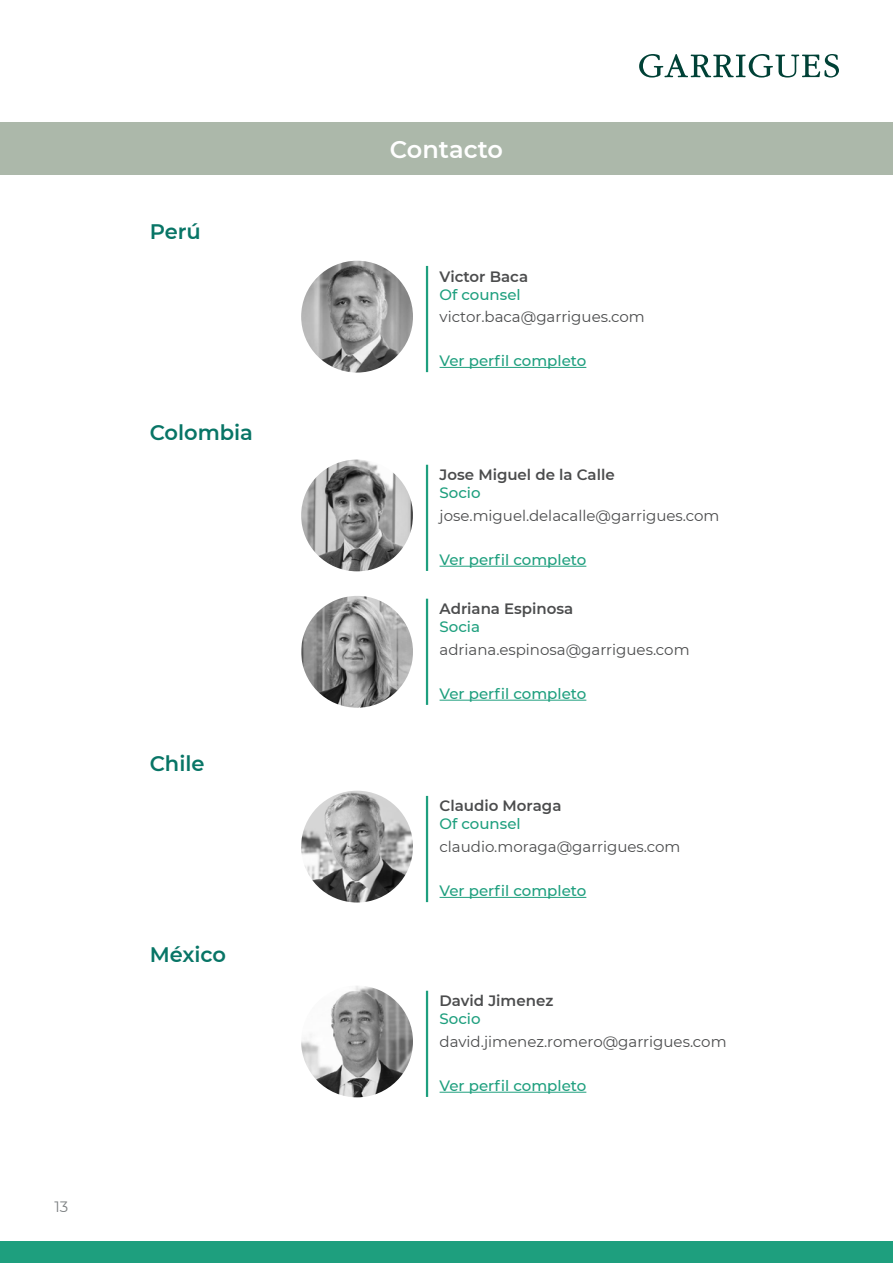
<style>
.page{position:relative;width:893px;height:1263px;background:#fff}
.page>*{position:absolute;margin:0;border:0;box-sizing:border-box;transform-origin:0 0}
.t1{font:600 24px "Montserrat";color:#fff}
.t2{font:600 21px "Montserrat";color:#087566}
.t3{font:15px "Montserrat";color:#4b4c4d}
.t4{font:500 15px "Montserrat";color:#1e9f7e}
.t5{font:600 15px "Montserrat";color:#4b4c4d}
.t6{font:15px "Montserrat";color:#7d8183}
</style>
<div class="page">
<div style="left:0;top:1242px;width:893px;height:21px;background:#1e9f7e"></div>
<hr style="left:440px;top:897px;width:146px;height:1px;background:#1e9f7e">
<img style="left:301px;top:791px;width:112px;height:111px;border-radius:56px">
<hr style="left:426px;top:796px;width:2px;height:106px;background:#1e9f7e">
<hr style="left:440px;top:367px;width:146px;height:1px;background:#1e9f7e">
<img style="left:301px;top:261px;width:112px;height:112px;border-radius:56px">
<hr style="left:426px;top:266px;width:2px;height:106px;background:#1e9f7e">
<hr style="left:440px;top:566px;width:146px;height:1px;background:#1e9f7e">
<hr style="left:440px;top:700px;width:146px;height:1px;background:#1e9f7e">
<img style="left:301px;top:459px;width:112px;height:112px;border-radius:56px">
<img style="left:301px;top:596px;width:112px;height:112px;border-radius:56px">
<hr style="left:426px;top:465px;width:2px;height:106px;background:#1e9f7e">
<hr style="left:426px;top:599px;width:2px;height:106px;background:#1e9f7e">
<hr style="left:440px;top:1092px;width:146px;height:1px;background:#1e9f7e">
<img style="left:301px;top:985px;width:112px;height:112px;border-radius:56px">
<hr style="left:426px;top:991px;width:2px;height:106px;background:#1e9f7e">
<div style="left:0;top:122px;width:893px;height:52px;background:#acb8aa"></div>
<svg style="left:639px;top:54px;width:200px;height:24px"></svg>
<p class="t2" style="left:150px;top:217px;width:53px">Perú</p>
<p class="t2" style="left:150px;top:418px;width:105px">Colombia</p>
<p class="t2" style="left:150px;top:748px;width:56px">Chile</p>
<p class="t2" style="left:150px;top:939px;width:78px">México</p>
<p class="t6" style="left:55px;top:1196px;width:15px">13</p>
<p class="t1" style="left:390px;top:132px;width:115px">Contacto</p>
<p class="t5" style="left:440px;top:266px;width:90px">Victor Baca</p>
<p class="t4" style="left:440px;top:284px;width:83px">Of counsel</p>
<p class="t3" style="left:440px;top:306px;width:207px">victor.baca@garrigues.com</p>
<p class="t4" style="left:440px;top:350px;width:148px">Ver perfil completo</p>
<p class="t5" style="left:440px;top:464px;width:177px">Jose Miguel de la Calle</p>
<p class="t4" style="left:440px;top:482px;width:43px">Socio</p>
<p class="t3" style="left:440px;top:505px;width:281px">jose.miguel.delacalle@garrigues.com</p>
<p class="t4" style="left:440px;top:549px;width:148px">Ver perfil completo</p>
<p class="t5" style="left:440px;top:598px;width:135px">Adriana Espinosa</p>
<p class="t4" style="left:440px;top:616px;width:42px">Socia</p>
<p class="t3" style="left:440px;top:639px;width:251px">adriana.espinosa@garrigues.com</p>
<p class="t4" style="left:440px;top:683px;width:148px">Ver perfil completo</p>
<p class="t5" style="left:440px;top:795px;width:123px">Claudio Moraga</p>
<p class="t4" style="left:440px;top:814px;width:83px">Of counsel</p>
<p class="t3" style="left:440px;top:836px;width:242px">claudio.moraga@garrigues.com</p>
<p class="t4" style="left:440px;top:880px;width:148px">Ver perfil completo</p>
<p class="t5" style="left:440px;top:990px;width:115px">David Jimenez</p>
<p class="t4" style="left:440px;top:1008px;width:43px">Socio</p>
<p class="t3" style="left:440px;top:1031px;width:289px">david.jimenez.romero@garrigues.com</p>
<p class="t4" style="left:440px;top:1075px;width:148px">Ver perfil completo</p>
</div>
